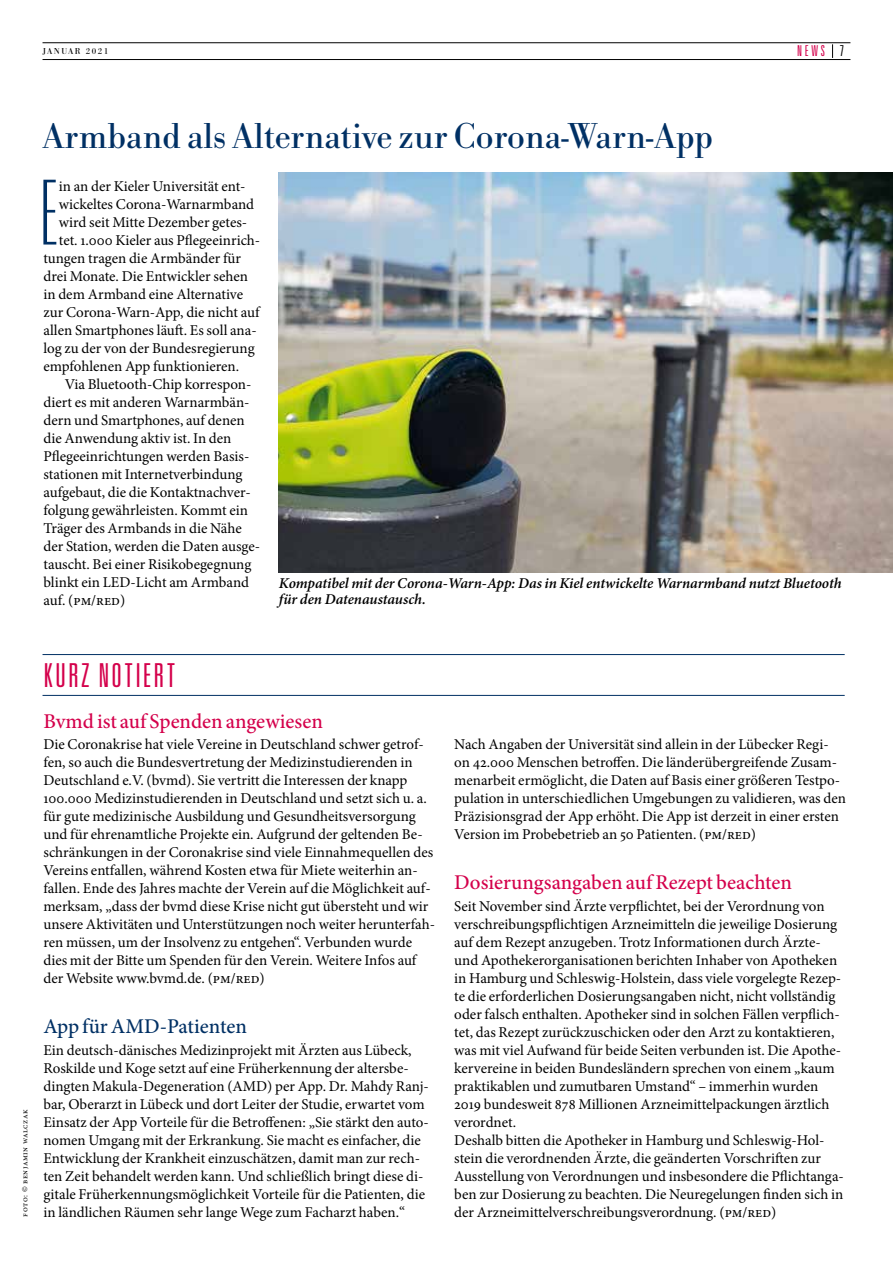
<style>
.page{position:relative;width:893px;height:1263px;background:#fff}
.page>*{position:absolute;margin:0;border:0;box-sizing:border-box;transform-origin:0 0}
.t1{font:100 ultra-condensed 89.85px "Univers LT Std";color:#003064}
.t2{font:37.5px "Bodoni URW";color:#003064}
.t3{font:300 ultra-condensed 33px "Univers LT Std";letter-spacing:.065em;color:#d4004b}
.t4{font:500 21px "Minion Pro";color:#d4004b}
.t5{font:500 21px "Minion Pro";color:#003064}
.t6{font:15px/18px "Minion Pro";letter-spacing:-.005em;color:#000}
.t7{font:italic 600 15px/16.5px "Minion Pro";letter-spacing:-.005em;color:#000}
.t8{font:300 ultra-condensed 15px "Univers LT Std";color:#d4004b}
.t9{font:9px "Bodoni URW";letter-spacing:.16em;color:#000}
.t10{font:8.25px "Minion Pro";letter-spacing:.07em;color:#000}
.s1{color:#000}
</style>
<div class="page">
<hr style="left:43px;top:42px;width:807px;height:1px;background:#000">
<hr style="left:43px;top:59px;width:807px;height:1px;background:#000">
<svg style="left:832px;top:44px;width:1px;height:14px"></svg>
<img style="left:278px;top:172px;width:615px;height:400px">
<hr style="left:43px;top:654px;width:802px;height:1px;background:#003064">
<hr style="left:43px;top:695px;width:802px;height:1px;background:#003064">
<p class="t9" style="left:43px;top:46px;width:67px">JANUAR 2021</p>
<p class="t8" style="left:797px;top:43px;width:48px">NEWS <span class="s1">7</span></p>
<h2 class="t2" style="left:43px;top:114px;width:672px">Armband als Alternative zur Corona-Warn-App</h2>
<h1 class="t1" style="left:40px;top:167px;width:18px">E</h1>
<p class="t6" style="left:59px;top:177px;width:188px">in an der Kieler Universität ent-</p>
<p class="t6" style="left:59px;top:195px;width:197px">wickeltes Corona-Warnarmband</p>
<p class="t6" style="left:59px;top:213px;width:190px">wird seit Mitte Dezember getes-</p>
<p class="t6" style="left:59px;top:231px;width:203px">tet. 1.000 Kieler aus Pflegeeinrich-</p>
<p class="t6" style="left:43px;top:249px;width:199px">tungen tragen die Armbänder für</p>
<p class="t6" style="left:43px;top:267px;width:206px">drei Monate. Die Entwickler sehen</p>
<p class="t6" style="left:43px;top:285px;width:201px">in dem Armband eine Alternative</p>
<p class="t6" style="left:43px;top:303px;width:218px">zur Corona-Warn-App, die nicht auf</p>
<p class="t6" style="left:43px;top:321px;width:215px">allen Smartphones läuft. Es soll ana-</p>
<p class="t6" style="left:43px;top:339px;width:213px">log zu der von der Bundesregierung</p>
<p class="t6" style="left:43px;top:357px;width:197px">empfohlenen App funktionieren.</p>
<p class="t6" style="left:65px;top:375px;width:188px">Via Bluetooth-Chip korrespon-</p>
<p class="t6" style="left:43px;top:393px;width:208px">diert es mit anderen Warnarmbän-</p>
<p class="t6" style="left:43px;top:411px;width:203px">dern und Smartphones, auf denen</p>
<p class="t6" style="left:43px;top:429px;width:190px">die Anwendung aktiv ist. In den</p>
<p class="t6" style="left:43px;top:447px;width:207px">Pflegeeinrichtungen werden Basis-</p>
<p class="t6" style="left:43px;top:465px;width:201px">stationen mit Internetverbindung</p>
<p class="t6" style="left:43px;top:483px;width:209px">aufgebaut, die die Kontaktnachver-</p>
<p class="t6" style="left:43px;top:501px;width:206px">folgung gewährleisten. Kommt ein</p>
<p class="t6" style="left:43px;top:519px;width:200px">Träger des Armbands in die Nähe</p>
<p class="t6" style="left:43px;top:537px;width:218px">der Station, werden die Daten ausge-</p>
<p class="t6" style="left:43px;top:555px;width:209px">tauscht. Bei einer Risikobegegnung</p>
<p class="t6" style="left:43px;top:573px;width:207px">blinkt ein LED-Licht am Armband</p>
<p class="t6" style="left:43px;top:591px;width:83px">auf. (pm/red)</p>
<p class="t7" style="left:279px;top:574px;width:564px">Kompatibel mit der Corona-Warn-App: Das in Kiel entwickelte Warnarmband nutzt Bluetooth für den Datenaustausch.</p>
<p class="t10" style="left:19px;top:1217px;width:109px;rotate:-90deg">Foto: © Benjamin Walczak</p>
<h3 class="t3" style="left:44px;top:658px;width:133px">KURZ NOTIERT</h3>
<h3 class="t4" style="left:43px;top:707px;width:281px">Bvmd ist auf Spenden angewiesen</h3>
<p class="t6" style="left:43px;top:735px;width:393px">Die Coronakrise hat viele Vereine in Deutschland schwer getrof&shy;fen, so auch die Bundesvertretung der Medizinstudierenden in Deutschland e.V. (bvmd). Sie vertritt die Interessen der knapp 100.000 Medizinstudierenden in Deutschland und setzt sich u. a. für gute medizinische Ausbildung und Gesundheitsversorgung und für ehrenamtliche Projekte ein. Aufgrund der geltenden Be&shy;schränkungen in der Coronakrise sind viele Einnahmequellen des Vereins entfallen, während Kosten etwa für Miete weiterhin an&shy;fallen. Ende des Jahres machte der Verein auf die Möglichkeit auf&shy;merksam, „dass der bvmd diese Krise nicht gut übersteht und wir unsere Aktivitäten und Unterstützungen noch weiter herunterfah&shy;ren müssen, um der Insolvenz zu entgehen“. Verbunden wurde dies mit der Bitte um Spenden für den Verein. Weitere Infos auf der Website www.bvmd.de. (pm/red)</p>
<h3 class="t5" style="left:43px;top:1012px;width:205px">App für AMD-Patienten</h3>
<p class="t6" style="left:43px;top:1041px;width:387px">Ein deutsch-dänisches Medizinprojekt mit Ärzten aus Lübeck, Roskilde und Koge setzt auf eine Früherkennung der altersbe&shy;dingten Makula-Degeneration (AMD) per App. Dr. Mahdy Ranj&shy;bar, Oberarzt in Lübeck und dort Leiter der Studie, erwartet vom Einsatz der App Vorteile für die Betroffenen: „Sie stärkt den auto&shy;nomen Umgang mit der Erkrankung. Sie macht es einfacher, die Entwicklung der Krankheit einzuschätzen, damit man zur rech&shy;ten Zeit behandelt werden kann. Und schließlich bringt diese di&shy;gitale Früherkennungsmöglichkeit Vorteile für die Patienten, die in ländlichen Räumen sehr lange Wege zum Facharzt haben.“</p>
<p class="t6" style="left:454px;top:735px;width:393px">Nach Angaben der Universität sind allein in der Lübecker Regi&shy;on 42.000 Menschen betroffen. Die länderübergreifende Zusam&shy;menarbeit ermöglicht, die Daten auf Basis einer größeren Testpo&shy;pulation in unterschiedlichen Umgebungen zu validieren, was den Präzisionsgrad der App erhöht. Die App ist derzeit in einer ersten Version im Probebetrieb an 50 Patienten. (pm/red)</p>
<h3 class="t4" style="left:454px;top:868px;width:339px">Dosierungsangaben auf Rezept beachten</h3>
<p class="t6" style="left:454px;top:897px;width:391px">Seit November sind Ärzte verpflichtet, bei der Verordnung von verschreibungspflichtigen Arzneimitteln die jeweilige Dosierung auf dem Rezept anzugeben. Trotz Informationen durch Ärzte&shy;und Apothekerorganisationen berichten Inhaber von Apotheken in Hamburg und Schleswig-Holstein, dass viele vorgelegte Rezep&shy;te die erforderlichen Dosierungsangaben nicht, nicht vollständig oder falsch enthalten. Apotheker sind in solchen Fällen verpflich&shy;tet, das Rezept zurückzuschicken oder den Arzt zu kontaktieren, was mit viel Aufwand für beide Seiten verbunden ist. Die Apothe&shy;kervereine in beiden Bundesländern sprechen von einem „kaum praktikablen und zumutbaren Umstand“ – immerhin wurden 2019 bundesweit 878 Millionen Arzneimittelpackungen ärztlich verordnet.<br>Deshalb bitten die Apotheker in Hamburg und Schleswig-Hol&shy;stein die verordnenden Ärzte, die geänderten Vorschriften zur Ausstellung von Verordnungen und insbesondere die Pflichtanga&shy;ben zur Dosierung zu beachten. Die Neuregelungen finden sich in der Arzneimittelverschreibungsverordnung. (pm/red)</p>
</div>
